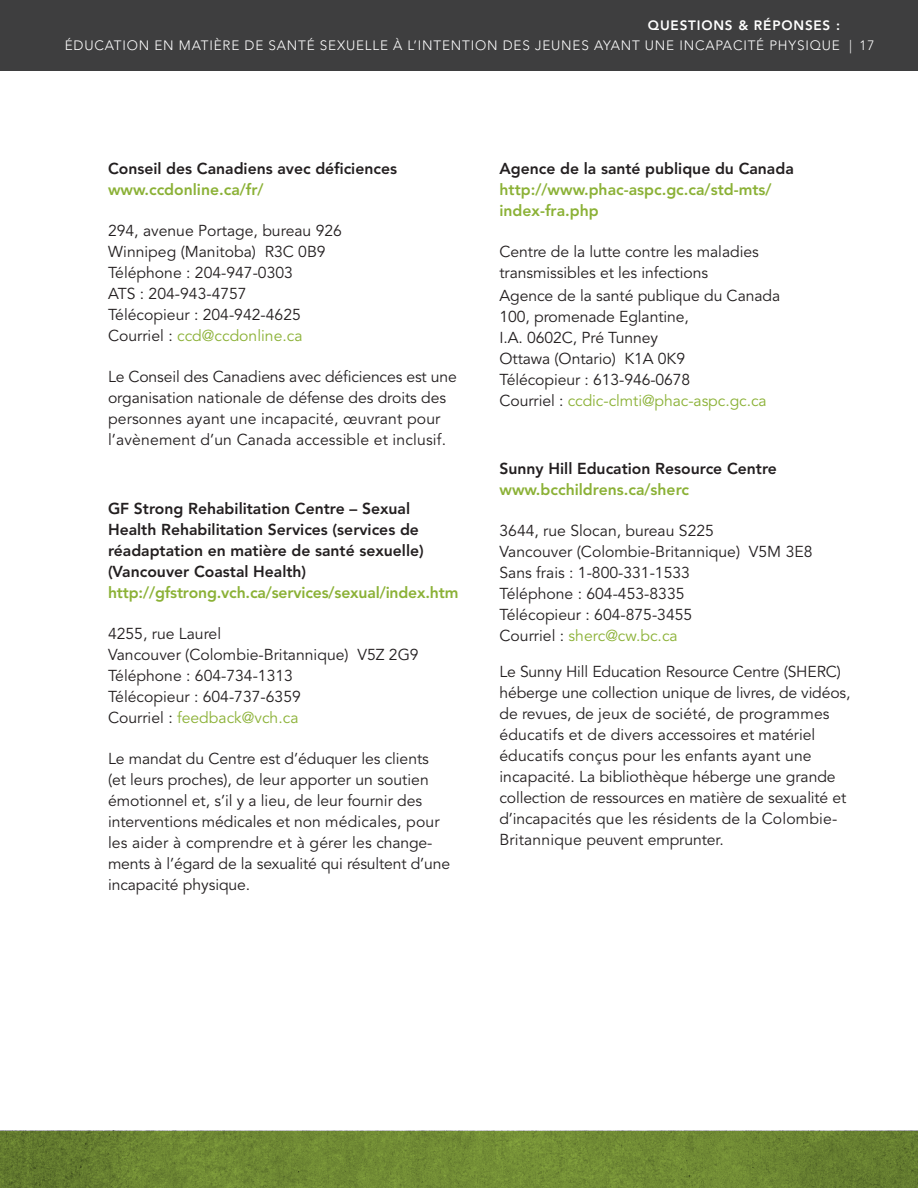
<style>
.page{position:relative;width:918px;height:1188px;background:#fff}
.page>*{position:absolute;margin:0;border:0;box-sizing:border-box;transform-origin:0 0}
.Resources_Paragraphs{font:15.75px/21px "Avenir LT Std";letter-spacing:-.005em;color:#231f20}
.BODY{font:800 15.75px/21px "Avenir LT Std";color:#231f20}
.BODY-2{font:15.75px/21px "Avenir LT Std";color:#231f20}
.Last_Address_Line{font:15.75px/21px "Avenir LT Std";color:#231f20}
.BODY-3{font:800 15.75px/21px "Avenir LT Std";color:#8bb136}
.t1{font:300 15px "Avenir LT Std";letter-spacing:.06em;color:#fff}
.t2{font:300 13.5px "Avenir LT Std";letter-spacing:.06em;color:#fff}
.t3{font:800 13.5px "Avenir LT Std";letter-spacing:.06em;color:#fff}
.s1{color:#8bb136}
.s2{color:#231f20}
</style>
<div class="page">
<svg style="left:0;top:1131px;width:918px;height:57px;background:#6c8632"></svg>
<div style="left:0;top:0;width:918px;height:70px;background:#3e3e3f"></div>
<p class="t3" style="left:648px;top:18px;width:194px">QUESTIONS &amp; RÉPONSES :</p>
<p class="t2" style="left:65px;top:37px;width:811px">ÉDUCATION EN MATIÈRE DE SANTÉ SEXUELLE À L’INTENTION DES JEUNES AYANT UNE INCAPACITÉ PHYSIQUE | 17</p>
<p class="t1" style="left:629px;top:25px;width:236px">REPORT TITLE GOES HERE | 17</p>
<p class="BODY" style="left:108px;top:158px;width:291px">Conseil des Canadiens avec déficiences <span class="s1">www.ccdonline.ca/fr/</span></p>
<p class="BODY-2" style="left:108px;top:221px;width:236px">294, avenue Portage, bureau 926<br>Winnipeg (Manitoba) R3C 0B9<br>Téléphone : 204-947-0303<br>ATS : 204-943-4757<br>Télécopieur : 204-942-4625<br>Courriel : <span class="s1">ccd@ccdonline.ca</span></p>
<p class="Resources_Paragraphs" style="left:108px;top:367px;width:350px">Le Conseil des Canadiens avec déficiences est une organisation nationale de défense des droits des personnes ayant une incapacité, œuvrant pour l’avènement d’un Canada accessible et inclusif.</p>
<p class="BODY" style="left:108px;top:498px;width:352px">GF Strong Rehabilitation Centre – Sexual Health Rehabilitation Services (services de réadaptation en matière de santé sexuelle) (Vancouver Coastal Health) <span class="s1">http://gfstrong.vch.ca/services/sexual/index.htm</span></p>
<p class="BODY-2" style="left:108px;top:623px;width:312px">4255, rue Laurel<br>Vancouver (Colombie-Britannique) V5Z 2G9<br>Téléphone : 604-734-1313<br>Télécopieur : 604-737-6359<br>Courriel : <span class="s1">feedback@vch.ca</span></p>
<p class="Resources_Paragraphs" style="left:108px;top:749px;width:344px">Le mandat du Centre est d’éduquer les clients (et leurs proches), de leur apporter un soutien émotionnel et, s’il y a lieu, de leur fournir des interventions médicales et non médicales, pour les aider à comprendre et à gérer les change&shy;ments à l’égard de la sexualité qui résultent d’une incapacité physique.</p>
<p class="BODY-3" style="left:500px;top:158px;width:296px"><span class="s2">Agence de la santé publique du Canada </span>http://www.phac-aspc.gc.ca/std-mts/ index-fra.php</p>
<p class="Resources_Paragraphs" style="left:500px;top:242px;width:261px">Centre de la lutte contre les maladies transmissibles et les infections</p>
<p class="Resources_Paragraphs" style="left:500px;top:285px;width:282px">Agence de la santé publique du Canada<br>100, promenade Eglantine,<br>I.A. 0602C, Pré Tunney<br>Ottawa (Ontario) K1A 0K9<br>Télécopieur : 613-946-0678<br>Courriel : <span class="s1">ccdic-clmti@phac-aspc.gc.ca</span></p>
<p class="BODY" style="left:500px;top:458px;width:279px">Sunny Hill Education Resource Centre <span class="s1">www.bcchildrens.ca/sherc</span></p>
<p class="Last_Address_Line" style="left:500px;top:521px;width:315px">3644, rue Slocan, bureau S225<br>Vancouver (Colombie-Britannique) V5M 3E8<br>Sans frais : 1-800-331-1533<br>Téléphone : 604-453-8335<br>Télécopieur : 604-875-3455<br>Courriel : <span class="s1">sherc@cw.bc.ca</span></p>
<p class="Resources_Paragraphs" style="left:500px;top:662px;width:352px">Le Sunny Hill Education Resource Centre (SHERC) héberge une collection unique de livres, de vidéos, de revues, de jeux de société, de programmes éducatifs et de divers accessoires et matériel éducatifs conçus pour les enfants ayant une incapacité. La bibliothèque héberge une grande collection de ressources en matière de sexualité et d’incapacités que les résidents de la Colombie-Britannique peuvent emprunter.</p>
</div>
